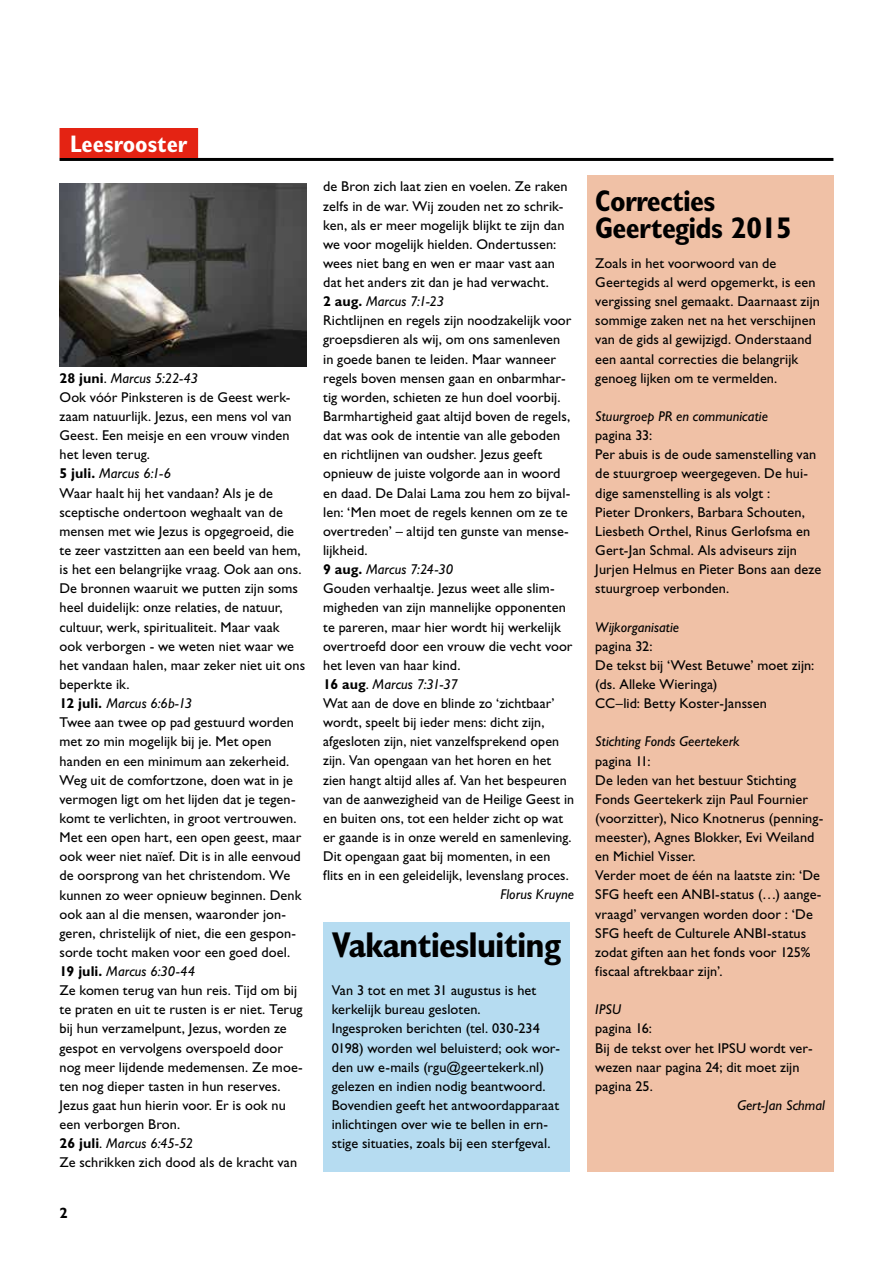
<style>
.page{position:relative;width:893px;height:1263px;background:#fff}
.page>*{position:absolute;margin:0;border:0;box-sizing:border-box;transform-origin:0 0}
.t1{font:700 condensed 36px "Gill Sans Std";letter-spacing:-.025em;color:#000}
.t2{font:700 condensed 30px/27px "Gill Sans Std";letter-spacing:-.025em;color:#000}
.t3{font:700 condensed 24px "Gill Sans Std";color:#fff}
.t4{font:700 15px "Gill Sans Std";color:#000}
.t5{font:14.25px/19.2px "Gill Sans Std";letter-spacing:.005em;color:#000}
.t6{font:italic 14.25px "Gill Sans Std";letter-spacing:.005em;color:#000}
.s1{font-weight:700}
.s2{font-style:italic}
.s3{font-weight:700;font-style:italic}
</style>
<div class="page">
<div style="left:323px;top:922px;width:247px;height:249px;background:#b6dcf1"></div>
<img style="left:60px;top:183px;width:246px;height:184px">
<hr style="left:60px;top:158px;width:773px;height:3px;background:#000">
<div style="left:60px;top:128px;width:138px;height:30px;background:#e42313"></div>
<div style="left:587px;top:175px;width:246px;height:996px;background:#f0c1a6"></div>
<h3 class="t3" style="left:70px;top:130px;width:119px">Leesrooster</h3>
<p class="t5" style="left:60px;top:368px;width:247px"><span class="s1">28 juni</span>. <span class="s2">Marcus 5:22-43<br></span>Ook vóór Pinksteren is de Geest werk&shy;zaam natuurlijk. Jezus, een mens vol van Geest. Een meisje en een vrouw vinden het leven terug.<br><span class="s1">5 juli.</span> <span class="s2">Marcus 6:1-6<br></span>Waar haalt hij het vandaan? Als je de sceptische ondertoon weghaalt van de mensen met wie Jezus is opgegroeid, die te zeer vastzitten aan een beeld van hem, is het een belangrijke vraag. Ook aan ons.<br>De bronnen waaruit we putten zijn soms heel duidelijk: onze relaties, de natuur, cultuur, werk, spiritualiteit. Maar vaak ook verborgen - we weten niet waar we het vandaan halen, maar zeker niet uit ons beperkte ik.<br><span class="s1">12 juli</span><span class="s3">.</span> <span class="s2">Marcus 6:6b-13<br></span>Twee aan twee op pad gestuurd worden met zo min mogelijk bij je. Met open handen en een minimum aan zekerheid.<br>Weg uit de comfortzone, doen wat in je vermogen ligt om het lijden dat je tegen&shy;komt te verlichten, in groot vertrouwen.<br>Met een open hart, een open geest, maar ook weer niet naïef. Dit is in alle eenvoud de oorsprong van het christendom. We kunnen zo weer opnieuw beginnen. Denk ook aan al die mensen, waaronder jon&shy;geren, christelijk of niet, die een gespon&shy;sorde tocht maken voor een goed doel.<br><span class="s1">19 juli.</span> <span class="s2">Marcus 6:30-44<br></span>Ze komen terug van hun reis. Tijd om bij te praten en uit te rusten is er niet. Terug bij hun verzamelpunt, Jezus, worden ze gespot en vervolgens overspoeld door nog meer lijdende medemensen. Ze moe&shy;ten nog dieper tasten in hun reserves.<br>Jezus gaat hun hierin voor. Er is ook nu een verborgen Bron.<br><span class="s1">26 juli</span>. <span class="s2">Marcus 6:45-52<br></span>Ze schrikken zich dood als de kracht van</p>
<p class="t4" style="left:60px;top:1204px;width:10px">2</p>
<p class="t5" style="left:323px;top:177px;width:252px">de Bron zich laat zien en voelen. Ze raken zelfs in de war. Wij zouden net zo schrik&shy;ken, als er meer mogelijk blijkt te zijn dan we voor mogelijk hielden. Ondertussen: wees niet bang en wen er maar vast aan dat het anders zit dan je had verwacht.<br><span class="s1">2 aug.</span> <span class="s2">Marcus 7:1-23<br></span>Richtlijnen en regels zijn noodzakelijk voor groepsdieren als wij, om ons samenleven in goede banen te leiden. Maar wanneer regels boven mensen gaan en onbarmhar&shy;tig worden, schieten ze hun doel voorbij.<br>Barmhartigheid gaat altijd boven de regels, dat was ook de intentie van alle geboden en richtlijnen van oudsher. Jezus geeft opnieuw de juiste volgorde aan in woord en daad. De Dalai Lama zou hem zo bijval&shy;len: ‘Men moet de regels kennen om ze te overtreden’ – altijd ten gunste van mense&shy;lijkheid.<br><span class="s1">9 aug.</span> <span class="s2">Marcus 7:24-30<br></span>Gouden verhaaltje. Jezus weet alle slim&shy;migheden van zijn mannelijke opponenten te pareren, maar hier wordt hij werkelijk overtroefd door een vrouw die vecht voor het leven van haar kind.<br><span class="s1">16 aug</span>. <span class="s2">Marcus 7:31-37<br></span>Wat aan de dove en blinde zo ‘zichtbaar’ wordt, speelt bij ieder mens: dicht zijn, afgesloten zijn, niet vanzelfsprekend open zijn. Van opengaan van het horen en het zien hangt altijd alles af. Van het bespeuren van de aanwezigheid van de Heilige Geest in en buiten ons, tot een helder zicht op wat er gaande is in onze wereld en samenleving.<br>Dit opengaan gaat bij momenten, in een flits en in een geleidelijk, levenslang proces.</p>
<p class="t6" style="left:501px;top:886px;width:75px">Florus Kruyne</p>
<h1 class="t1" style="left:332px;top:923px;width:231px">Vakantiesluiting</h1>
<p class="t5" style="left:332px;top:981px;width:230px">Van 3 tot en met 31 augustus is het kerkelijk bureau gesloten.<br>Ingesproken berichten (tel. 030-234<br>0198) worden wel beluisterd; ook wor&shy;den uw e-mails (rgu@geertekerk.nl) gelezen en indien nodig beantwoord.<br>Bovendien geeft het antwoordapparaat inlichtingen over wie te bellen in ern&shy;stige situaties, zoals bij een sterfgeval.</p>
<h2 class="t2" style="left:595px;top:187px;width:198px">Correcties<br>Geertegids 2015</h2>
<p class="t5" style="left:595px;top:254px;width:226px">Zoals in het voorwoord van de Geertegids al werd opgemerkt, is een vergissing snel gemaakt. Daarnaast zijn sommige zaken net na het verschijnen van de gids al gewijzigd. Onderstaand een aantal correcties die belangrijk genoeg lijken om te vermelden.</p>
<p class="t6" style="left:595px;top:408px;width:174px">Stuurgroep PR en communicatie</p>
<p class="t5" style="left:595px;top:426px;width:227px">pagina 33:<br>Per abuis is de oude samenstelling van de stuurgroep weergegeven. De hui&shy;dige samenstelling is als volgt :<br>Pieter Dronkers, Barbara Schouten,<br>Liesbeth Orthel, Rinus Gerlofsma en<br>Gert-Jan Schmal. Als adviseurs zijn<br>Jurjen Helmus en Pieter Bons aan deze stuurgroep verbonden.</p>
<p class="t6" style="left:595px;top:619px;width:85px">Wijkorganisatie</p>
<p class="t5" style="left:595px;top:636px;width:221px">pagina 32:<br>De tekst bij ‘West Betuwe’ moet zijn: (ds. Alleke Wieringa)<br>CC–lid: Betty Koster-Janssen</p>
<p class="t6" style="left:595px;top:733px;width:146px">Stichting Fonds Geertekerk</p>
<p class="t5" style="left:595px;top:751px;width:229px">pagina 11:<br>De leden van het bestuur Stichting<br>Fonds Geertekerk zijn Paul Fournier (voorzitter), Nico Knotnerus (penning&shy;meester), Agnes Blokker, Evi Weiland en Michiel Visser.<br>Verder moet de één na laatste zin: ‘De<br>SFG heeft een ANBI-status (…) aange&shy;vraagd’ vervangen worden door : ‘De<br>SFG heeft de Culturele ANBI-status zodat giften aan het fonds voor 125% fiscaal aftrekbaar zijn’.</p>
<p class="t6" style="left:595px;top:1001px;width:27px">IPSU</p>
<p class="t5" style="left:595px;top:1019px;width:219px">pagina 16:<br>Bij de tekst over het IPSU wordt ver&shy;wezen naar pagina 24; dit moet zijn pagina 25.</p>
<p class="t6" style="left:737px;top:1097px;width:89px">Gert-Jan Schmal</p>
</div>
